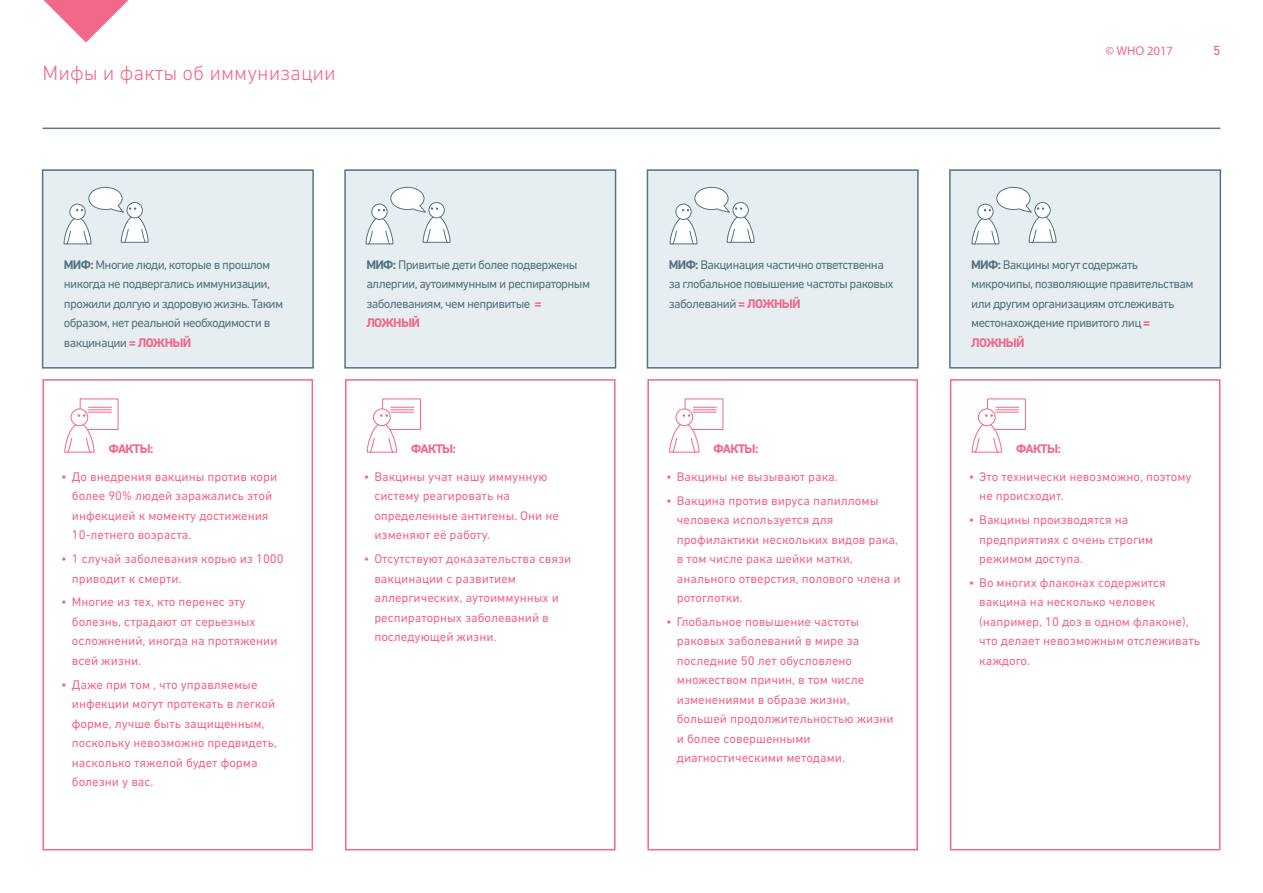
<style>
.page{position:relative;width:1263px;height:893px;background:#fff}
.page>*{position:absolute;margin:0;border:0;box-sizing:border-box;transform-origin:0 0}
.t1{font:300 21px "DIN Next CYR";color:#f16889}
.t2{font:12.75px/19.5px "DIN Next CYR";color:#f16889}
.t3{font:12.75px/19.5px "DIN Next CYR";letter-spacing:-.05em;color:#557482}
.t4{font:700 12.75px "DIN Next CYR";letter-spacing:-.05em;color:#f16889}
.t5{font:12.75px "Myriad Pro";color:#f16889}
.t6{font:500 12.75px "DIN";color:#f16889}
.s1{font-weight:700}
.s2{font-weight:700;color:#f16889}
</style>
<div class="page">
<svg style="left:43px;top:0;width:85px;height:43px"></svg>
<hr style="left:43px;top:128px;width:1177px;height:1px;background:#607975">
<div style="left:42px;top:169px;width:272px;height:200px;background:#e7eef1;border:2px solid #557482"></div>
<div style="left:344px;top:169px;width:272px;height:200px;background:#e7eef1;border:2px solid #557482"></div>
<div style="left:647px;top:169px;width:272px;height:200px;background:#e7eef1;border:2px solid #557482"></div>
<div style="left:949px;top:169px;width:272px;height:200px;background:#e7eef1;border:2px solid #557482"></div>
<div style="left:43px;top:379px;width:270px;height:471px;background:#fff;border:2px solid #f16889"></div>
<div style="left:345px;top:379px;width:270px;height:471px;background:#fff;border:2px solid #f16889"></div>
<div style="left:647px;top:379px;width:271px;height:471px;background:#fff;border:2px solid #f16889"></div>
<div style="left:950px;top:379px;width:270px;height:471px;background:#fff;border:2px solid #f16889"></div>
<div style="left:80px;top:399px;width:38px;height:31px;background:#fff;border:1px solid #f16889"></div>
<div style="left:71px;top:409px;width:17px;height:17px;background:#fff;border-radius:50%"></div>
<div style="left:71px;top:409px;width:17px;height:17px;border:1px solid #f16889;border-radius:50%"></div>
<svg style="left:64px;top:423px;width:31px;height:30px"></svg>
<svg style="left:78px;top:407px;width:34px;height:10px"></svg>
<div style="left:382px;top:399px;width:39px;height:31px;background:#fff;border:1px solid #f16889"></div>
<div style="left:373px;top:409px;width:17px;height:17px;background:#fff;border-radius:50%"></div>
<div style="left:373px;top:409px;width:17px;height:17px;border:1px solid #f16889;border-radius:50%"></div>
<svg style="left:367px;top:423px;width:30px;height:30px"></svg>
<svg style="left:380px;top:407px;width:34px;height:10px"></svg>
<div style="left:676px;top:409px;width:17px;height:17px;border:1px solid #f16889;border-radius:50%"></div>
<svg style="left:669px;top:423px;width:30px;height:30px"></svg>
<svg style="left:683px;top:407px;width:33px;height:10px"></svg>
<div style="left:987px;top:399px;width:39px;height:31px;background:#fff;border:1px solid #f16889"></div>
<div style="left:978px;top:409px;width:17px;height:17px;background:#fff;border-radius:50%"></div>
<div style="left:978px;top:409px;width:17px;height:17px;border:1px solid #f16889;border-radius:50%"></div>
<svg style="left:971px;top:423px;width:31px;height:30px"></svg>
<svg style="left:985px;top:407px;width:34px;height:10px"></svg>
<svg style="left:64px;top:187px;width:85px;height:58px"></svg>
<svg style="left:365px;top:187px;width:86px;height:58px"></svg>
<svg style="left:669px;top:187px;width:86px;height:58px"></svg>
<svg style="left:971px;top:187px;width:85px;height:58px"></svg>
<p class="t1" style="left:43px;top:60px;width:295px">Мифы и факты об иммунизации</p>
<p class="t5" style="left:1105px;top:43px;width:69px">© WHO 2017</p>
<p class="t6" style="left:1213px;top:43px;width:8px">5</p>
<p class="t3" style="left:64px;top:255px;width:221px"><span class="s1">МИФ:</span> Многие люди, которые в прошлом никогда не подвергались иммунизации, прожили долгую и здоровую жизнь. Таким образом, нет реальной необходимости в вакцинации <span class="s2">= ЛОЖНЫЙ</span></p>
<p class="t3" style="left:366px;top:255px;width:225px"><span class="s1">МИФ:</span> Привитые дети более подвержены аллергии, аутоиммунным и респираторным заболеваниям, чем непривитые <span class="s2">=<br>ЛОЖНЫЙ</span></p>
<p class="t3" style="left:669px;top:255px;width:226px"><span class="s1">МИФ:</span> Вакцинация частично ответственна за глобальное повышение частоты раковых заболеваний <span class="s2">= ЛОЖНЫЙ</span></p>
<p class="t3" style="left:971px;top:255px;width:224px"><span class="s1">МИФ:</span> Вакцины могут содержать микрочипы, позволяющие правительствам или другим организациям отслеживать местонахождение привитого лиц <span class="s2">=<br>ЛОЖНЫЙ</span></p>
<p class="t4" style="left:109px;top:441px;width:46px">ФАКТЫ:</p>
<p class="t2" style="left:72px;top:466px;width:207px;text-indent:-11px">• До внедрения вакцины против кори более 90% людей заражались этой инфекцией к моменту достижения<br>10-летнего возраста.</p>
<p class="t2" style="left:72px;top:549px;width:213px;text-indent:-11px">• 1 случай заболевания корью из 1000 приводит к смерти.</p>
<p class="t2" style="left:72px;top:592px;width:207px;text-indent:-11px">• Многие из тех, кто перенес эту болезнь, страдают от серьезных осложнений, иногда на протяжении всей жизни.</p>
<p class="t2" style="left:72px;top:674px;width:207px;text-indent:-11px">• Даже при том , что управляемые инфекции могут протекать в легкой форме, лучше быть защищенным, поскольку невозможно предвидеть, насколько тяжелой будет форма болезни у вас.</p>
<p class="t4" style="left:411px;top:441px;width:46px">ФАКТЫ:</p>
<p class="t2" style="left:374px;top:466px;width:186px;text-indent:-11px">• Вакцины учат нашу иммунную систему реагировать на определенные антигены. Они не изменяют её работу.</p>
<p class="t2" style="left:374px;top:549px;width:198px;text-indent:-11px">• Отсутствуют доказательства связи вакцинации с развитием аллергических, аутоиммунных и респираторных заболеваний в последующей жизни.</p>
<p class="t4" style="left:714px;top:441px;width:46px">ФАКТЫ:</p>
<p class="t2" style="left:666px;top:466px;width:173px">• Вакцины не вызывают рака.</p>
<p class="t2" style="left:677px;top:490px;width:225px;text-indent:-11px">• Вакцина против вируса папилломы человека используется для профилактики нескольких видов рака, в том числе рака шейки матки, анального отверстия, полового члена и ротоглотки.</p>
<p class="t2" style="left:677px;top:611px;width:218px;text-indent:-11px">• Глобальное повышение частоты раковых заболеваний в мире за последние 50 лет обусловлено множеством причин, в том числе изменениями в образе жизни, большей продолжительностью жизни и более совершенными диагностическими методами.</p>
<p class="t4" style="left:1016px;top:441px;width:46px">ФАКТЫ:</p>
<p class="t2" style="left:979px;top:466px;width:214px;text-indent:-11px">• Это технически невозможно, поэтому не происходит.</p>
<p class="t2" style="left:979px;top:510px;width:176px;text-indent:-11px">• Вакцины производятся на предприятиях с очень строгим режимом доступа.</p>
<p class="t2" style="left:979px;top:572px;width:222px;text-indent:-11px">• Во многих флаконах содержится вакцина на несколько человек (например, 10 доз в одном флаконе), что делает невозможным отслеживать каждого.</p>
</div>
